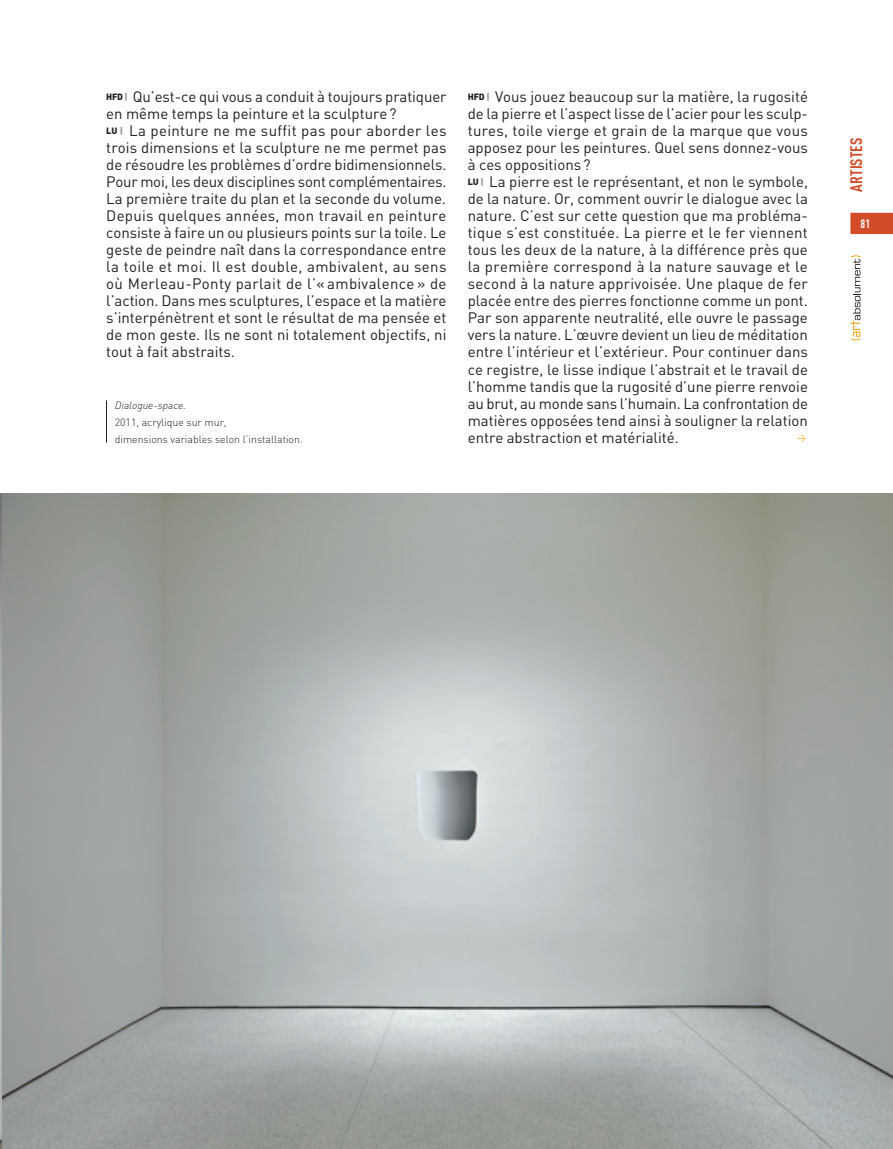
<style>
.page{position:relative;width:893px;height:1149px;background:#fff}
.page>*{position:absolute;margin:0;border:0;box-sizing:border-box;transform-origin:0 0}
.t1{font:700 16.5px "DIN Cond";color:#d34c29}
.t2{font:15px/17px "DIN";color:#231f20}
.t3{font:700 12px "DIN Cond";color:#fff}
.t4{font:300 10.5px/17px "DIN";color:#231f20}
.t5{font:9px "DIN";color:#f9a51b}
.s1{font-weight:900;font-size:9px}
.s2{font-weight:900;font-size:9px;color:#939598}
.s3{font-style:italic}
</style>
<div class="page">
<div style="left:850px;top:213px;width:43px;height:21px;background:#d34c29"></div>
<svg style="left:850px;top:255px;width:11px;height:85px"></svg>
<img style="left:0;top:493px;width:893px;height:655px">
<hr style="left:106px;top:400px;width:1px;height:42px;background:#231f20">
<p class="t2" style="left:106px;top:90px;width:342px"><span class="s1">HFD</span> <span class="s2">|</span> Qu’est-ce qui vous a conduit à toujours pratiquer en même temps la peinture et la sculpture ?<br><span class="s1">LU</span> <span class="s2">|</span> La peinture ne me suffit pas pour aborder les trois dimensions et la sculpture ne me permet pas de résoudre les problèmes d’ordre bidimensionnels.<br>Pour moi, les deux disciplines sont complémentaires.<br>La première traite du plan et la seconde du volume.<br>Depuis quelques années, mon travail en peinture consiste à faire un ou plusieurs points sur la toile. Le geste de peindre naît dans la correspondance entre la toile et moi. Il est double, ambivalent, au sens où Merleau-Ponty parlait de l’« ambivalence » de l’action. Dans mes sculptures, l’espace et la matière s’interpénètrent et sont le résultat de ma pensée et de mon geste. Ils ne sont ni totalement objectifs, ni tout à fait abstraits.</p>
<p class="t4" style="left:115px;top:397px;width:189px"><span class="s3">Dialogue-space.<br></span>2011, acrylique sur mur,<br>dimensions variables selon l’installation.</p>
<p class="t2" style="left:468px;top:90px;width:342px"><span class="s1">HFD</span> <span class="s2">|</span> Vous jouez beaucoup sur la matière, la rugosité de la pierre et l’aspect lisse de l’acier pour les sculp&shy;tures, toile vierge et grain de la marque que vous apposez pour les peintures. Quel sens donnez-vous à ces oppositions ?<br><span class="s1">LU</span> <span class="s2">|</span> La pierre est le représentant, et non le symbole, de la nature. Or, comment ouvrir le dialogue avec la nature. C’est sur cette question que ma probléma&shy;tique s’est constituée. La pierre et le fer viennent tous les deux de la nature, à la différence près que la première correspond à la nature sauvage et le second à la nature apprivoisée. Une plaque de fer placée entre des pierres fonctionne comme un pont.<br>Par son apparente neutralité, elle ouvre le passage vers la nature. L’œuvre devient un lieu de méditation entre l’intérieur et l’extérieur. Pour continuer dans ce registre, le lisse indique l’abstrait et le travail de l’homme tandis que la rugosité d’une pierre renvoie au brut, au monde sans l’humain. La confrontation de matières opposées tend ainsi à souligner la relation entre abstraction et matérialité.</p>
<p class="t5" style="left:797px;top:434px;width:11px">&gt;</p>
<p class="t1" style="left:850px;top:191px;width:55px;rotate:-90deg">ARTISTES</p>
<p class="t3" style="left:860px;top:219px;width:11px">81</p>
</div>
